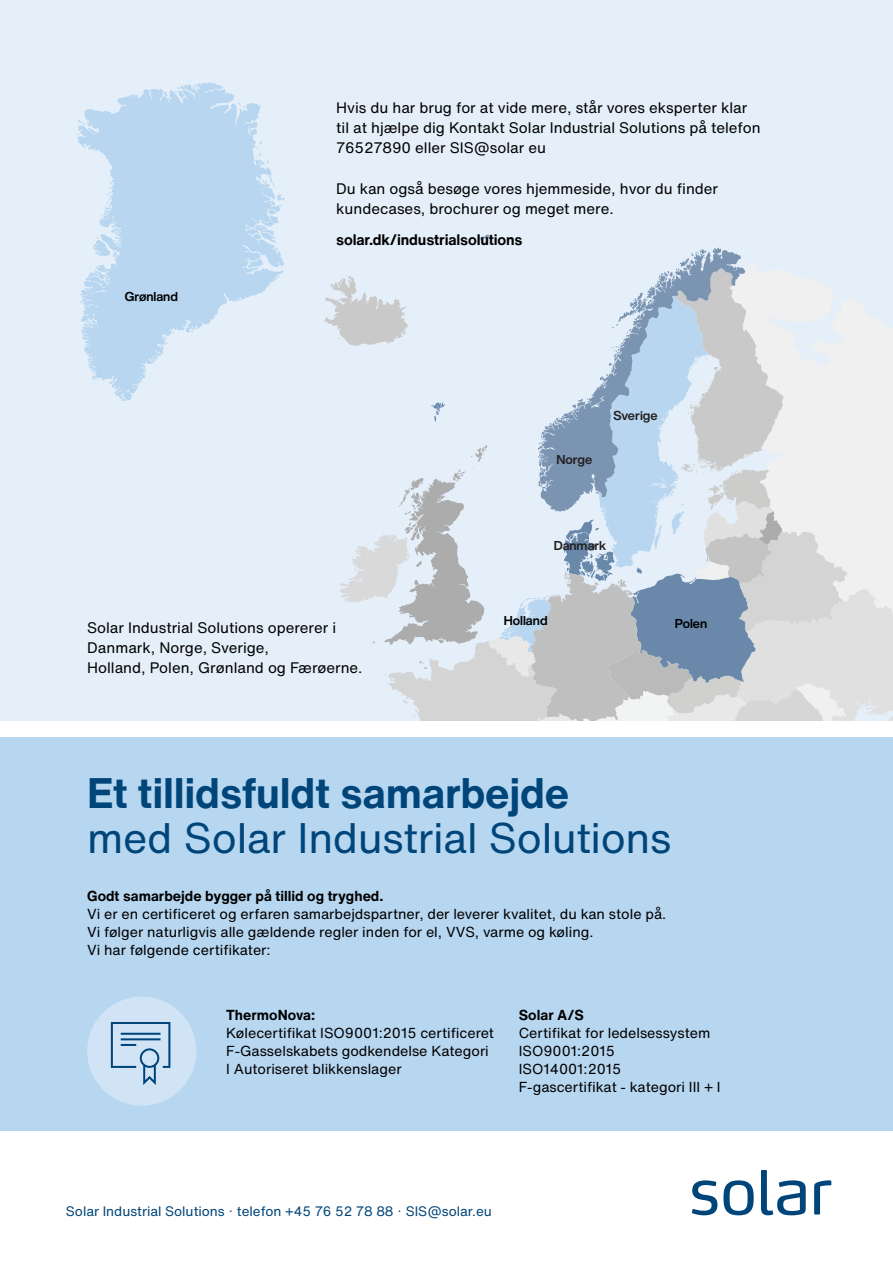
<style>
.page{position:relative;width:893px;height:1263px;background:#fff}
.page>*{position:absolute;margin:0;border:0;box-sizing:border-box;transform-origin:0 0}
.t1{font:42px "Helvetica Now Text";letter-spacing:-.01em;color:#004579}
.t2{font:700 42px "Helvetica Now Text";letter-spacing:-.005em;color:#004579}
.t3{font:15px/20.2px "Helvetica Now Text";color:#000}
.t4{font:700 15px "Helvetica Now Text";letter-spacing:-.01em;color:#000}
.t5{font:14.25px/18px "Helvetica Now Text";color:#000}
.t6{font:700 14.25px "Helvetica Now Text";color:#000}
.t7{font:13.5px "Helvetica Now Text";color:#004579}
.t8{font:700 12.75px "Helvetica Now Display";color:#000}
.t9{font:700 12.75px "Helvetica Now Display";color:#231f20}
</style>
<div class="page">
<div style="left:0;top:738px;width:893px;height:393px;background:#b7d6f0"></div>
<div style="left:0;top:0;width:893px;height:721px;background:#e4eff9"></div>
<svg style="left:480px;top:234px;width:263px;height:34px"></svg>
<svg style="left:324px;top:268px;width:569px;height:453px"></svg>
<svg style="left:77px;top:82px;width:207px;height:319px;fill:#b8d6f0"></svg>
<svg style="left:164px;top:91px;width:4px;height:6px"></svg>
<svg style="left:175px;top:87px;width:9px;height:13px"></svg>
<svg style="left:192px;top:84px;width:5px;height:5px"></svg>
<svg style="left:238px;top:102px;width:7px;height:7px"></svg>
<svg style="left:256px;top:141px;width:13px;height:22px"></svg>
<svg style="left:260px;top:176px;width:15px;height:12px"></svg>
<svg style="left:268px;top:194px;width:16px;height:20px"></svg>
<svg style="left:254px;top:225px;width:21px;height:18px"></svg>
<svg style="left:248px;top:258px;width:15px;height:10px"></svg>
<svg style="left:276px;top:275px;width:4px;height:3px"></svg>
<svg style="left:191px;top:328px;width:5px;height:4px"></svg>
<svg style="left:160px;top:332px;width:14px;height:15px"></svg>
<svg style="left:90px;top:368px;width:10px;height:12px"></svg>
<svg style="left:85px;top:321px;width:6px;height:3px"></svg>
<svg style="left:93px;top:226px;width:25px;height:31px"></svg>
<svg style="left:101px;top:191px;width:10px;height:28px"></svg>
<svg style="left:78px;top:120px;width:8px;height:5px"></svg>
<svg style="left:723px;top:1180px;width:31px;height:35px"></svg>
<svg style="left:814px;top:1180px;width:17px;height:34px"></svg>
<svg style="left:761px;top:1170px;width:45px;height:45px"></svg>
<svg style="left:692px;top:1180px;width:25px;height:35px"></svg>
<div style="left:87px;top:996px;width:109px;height:110px;background:#d1e4f6;border-radius:50%"></div>
<svg style="left:111px;top:1022px;width:59px;height:63px"></svg>
<p class="t8" style="left:125px;top:287px;width:55px">Grønland</p>
<p class="t3" style="left:336px;top:97px;width:426px">Hvis du har brug for at vide mere, står vores eksperter klar til at hjælpe dig Kontakt Solar Industrial Solutions på telefon<br>76527890 eller SIS@solar eu</p>
<p class="t3" style="left:336px;top:178px;width:383px">Du kan også besøge vores hjemmeside, hvor du finder kundecases, brochurer og meget mere.</p>
<p class="t4" style="left:336px;top:229px;width:188px">solar.dk/industrialsolutions</p>
<p class="t9" style="left:556px;top:451px;width:37px">Norge</p>
<p class="t9" style="left:614px;top:407px;width:46px">Sverige</p>
<p class="t9" style="left:554px;top:536px;width:54px">Danmark</p>
<p class="t3" style="left:87px;top:617px;width:277px">Solar Industrial Solutions opererer i<br>Danmark, Norge, Sverige,<br>Holland, Polen, Grønland og Færøerne.</p>
<p class="t8" style="left:504px;top:612px;width:45px">Holland</p>
<p class="t8" style="left:675px;top:615px;width:34px">Polen</p>
<h1 class="t2" style="left:87px;top:765px;width:484px">Et tillidsfuldt samarbejde</h1>
<h1 class="t1" style="left:87px;top:807px;width:586px">med Solar Industrial Solutions</h1>
<p class="t6" style="left:87px;top:886px;width:298px">Godt samarbejde bygger på tillid og tryghed.</p>
<p class="t5" style="left:87px;top:905px;width:580px">Vi er en certificeret og erfaren samarbejdspartner, der leverer kvalitet, du kan stole på.<br>Vi følger naturligvis alle gældende regler inden for el, VVS, varme og køling.<br>Vi har følgende certifikater:</p>
<p class="t6" style="left:226px;top:1005px;width:90px">ThermoNova:</p>
<p class="t5" style="left:226px;top:1023px;width:269px">Kølecertifikat ISO9001:2015 certificeret<br>F-Gasselskabets godkendelse Kategori<br>I Autoriseret blikkenslager</p>
<p class="t6" style="left:519px;top:1005px;width:67px">Solar A/S</p>
<p class="t5" style="left:519px;top:1023px;width:203px">Certifikat for ledelsessystem<br>ISO9001:2015<br>ISO14001:2015<br>F-gascertifikat - kategori III + I</p>
<p class="t7" style="left:66px;top:1201px;width:427px">Solar Industrial Solutions · telefon +45 76 52 78 88 · SIS@solar.eu</p>
</div>
